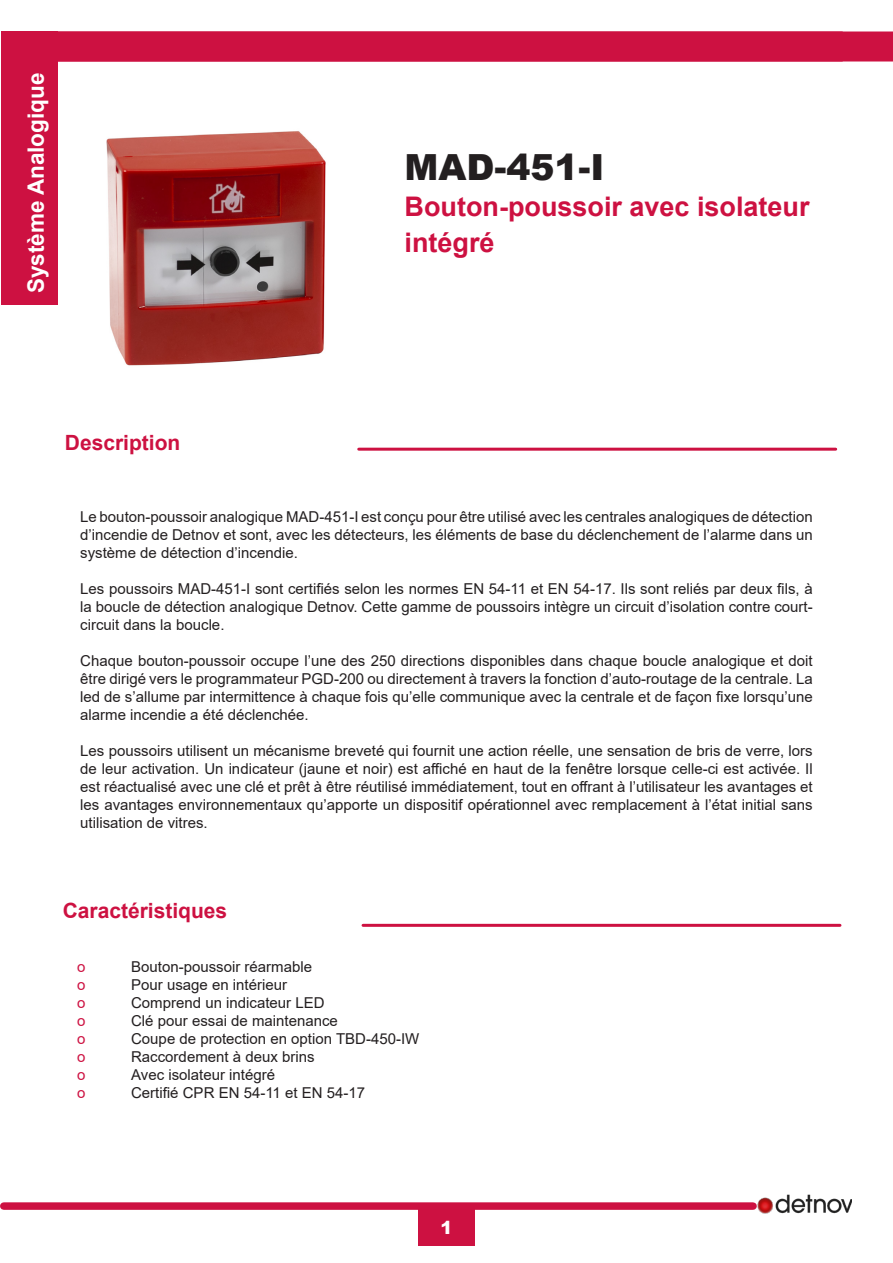
<style>
.page{position:relative;width:893px;height:1263px;background:#fff}
.page>*{position:absolute;margin:0;border:0;box-sizing:border-box;transform-origin:0 0}
.Ref{font:900 36px "Arial";color:#231f20}
.Descripción{font:700 27px/36px "Arial";color:#cd1141}
.t1{font:700 22.5px "Arial";color:#fff}
.t2{font:700 21px "Arial";color:#cd1141}
.t3{font:900 18px "Arial";color:#fff}
.Texto{font:15px/18px "Arial";color:#231f20;text-align:justify}
.Texto-2{font:15px "Arial";color:#cd1141}
</style>
<div class="page">
<div style="left:54px;top:32px;width:839px;height:30px;background:#cd1141"></div>
<div style="left:4px;top:1202px;width:749px;height:8px;background:#cd1141"></div>
<div style="left:418px;top:1209px;width:56px;height:37px;background:#cd1141"></div>
<img style="left:755px;top:1194px;width:97px;height:20px">
<div style="left:1px;top:32px;width:56px;height:273px;background:#cd1141"></div>
<hr style="left:359px;top:448px;width:477px;height:3px;background:#cd1141">
<hr style="left:363px;top:924px;width:477px;height:3px;background:#cd1141">
<img style="left:106px;top:131px;width:220px;height:235px">
<h3 class="t1" style="left:20px;top:293px;width:222px;rotate:-90deg">Système Analogique</h3>
<p class="Ref" style="left:405px;top:141px;width:202px">MAD-451-I</p>
<p class="Descripción" style="left:405px;top:189px;width:407px">Bouton-poussoir avec isolateur intégré</p>
<p class="t2" style="left:65px;top:428px;width:117px">Description</p>
<p class="Texto" style="left:80px;top:508px;width:734px">Le bouton-poussoir analogique MAD-451-I est conçu pour être utilisé avec les centrales analogiques de détection d’incendie de Detnov et sont, avec les détecteurs, les éléments de base du déclenchement de l’alarme dans un système de détection d’incendie.</p>
<p class="Texto" style="left:80px;top:580px;width:734px">Les poussoirs MAD-451-I sont certifiés selon les normes EN 54-11 et EN 54-17. Ils sont reliés par deux fils, à la boucle de détection analogique Detnov. Cette gamme de poussoirs intègre un circuit d’isolation contre court&shy;circuit dans la boucle.</p>
<p class="Texto" style="left:80px;top:652px;width:734px">Chaque bouton-poussoir occupe l’une des 250 directions disponibles dans chaque boucle analogique et doit être dirigé vers le programmateur PGD-200 ou directement à travers la fonction d’auto-routage de la centrale. La led de s’allume par intermittence à chaque fois qu’elle communique avec la centrale et de façon fixe lorsqu’une alarme incendie a été déclenchée.</p>
<p class="Texto" style="left:80px;top:742px;width:734px">Les poussoirs utilisent un mécanisme breveté qui fournit une action réelle, une sensation de bris de verre, lors de leur activation. Un indicateur (jaune et noir) est affiché en haut de la fenêtre lorsque celle-ci est activée. Il est réactualisé avec une clé et prêt à être réutilisé immédiatement, tout en offrant à l’utilisateur les avantages et les avantages environnementaux qu’apporte un dispositif opérationnel avec remplacement à l’état initial sans utilisation de vitres.</p>
<p class="t2" style="left:63px;top:896px;width:166px">Caractéristiques</p>
<p class="Texto-2" style="left:77px;top:956px;width:10px">o</p>
<p class="Texto" style="left:131px;top:958px;width:182px">Bouton-poussoir réarmable</p>
<p class="Texto-2" style="left:77px;top:974px;width:10px">o</p>
<p class="Texto" style="left:131px;top:976px;width:157px">Pour usage en intérieur</p>
<p class="Texto-2" style="left:77px;top:992px;width:10px">o</p>
<p class="Texto" style="left:131px;top:994px;width:195px">Comprend un indicateur LED</p>
<p class="Texto-2" style="left:77px;top:1010px;width:10px">o</p>
<p class="Texto" style="left:131px;top:1012px;width:208px">Clé pour essai de maintenance</p>
<p class="Texto-2" style="left:77px;top:1028px;width:10px">o</p>
<p class="Texto" style="left:131px;top:1030px;width:290px">Coupe de protection en option TBD-450-IW</p>
<p class="Texto-2" style="left:77px;top:1046px;width:10px">o</p>
<p class="Texto" style="left:131px;top:1048px;width:185px">Raccordement à deux brins</p>
<p class="Texto-2" style="left:77px;top:1064px;width:10px">o</p>
<p class="Texto" style="left:131px;top:1066px;width:145px">Avec isolateur intégré</p>
<p class="Texto-2" style="left:77px;top:1082px;width:10px">o</p>
<p class="Texto" style="left:131px;top:1084px;width:235px">Certifié CPR EN 54-11 et EN 54-17</p>
<p class="t3" style="left:440px;top:1214px;width:14px">1</p>
</div>
